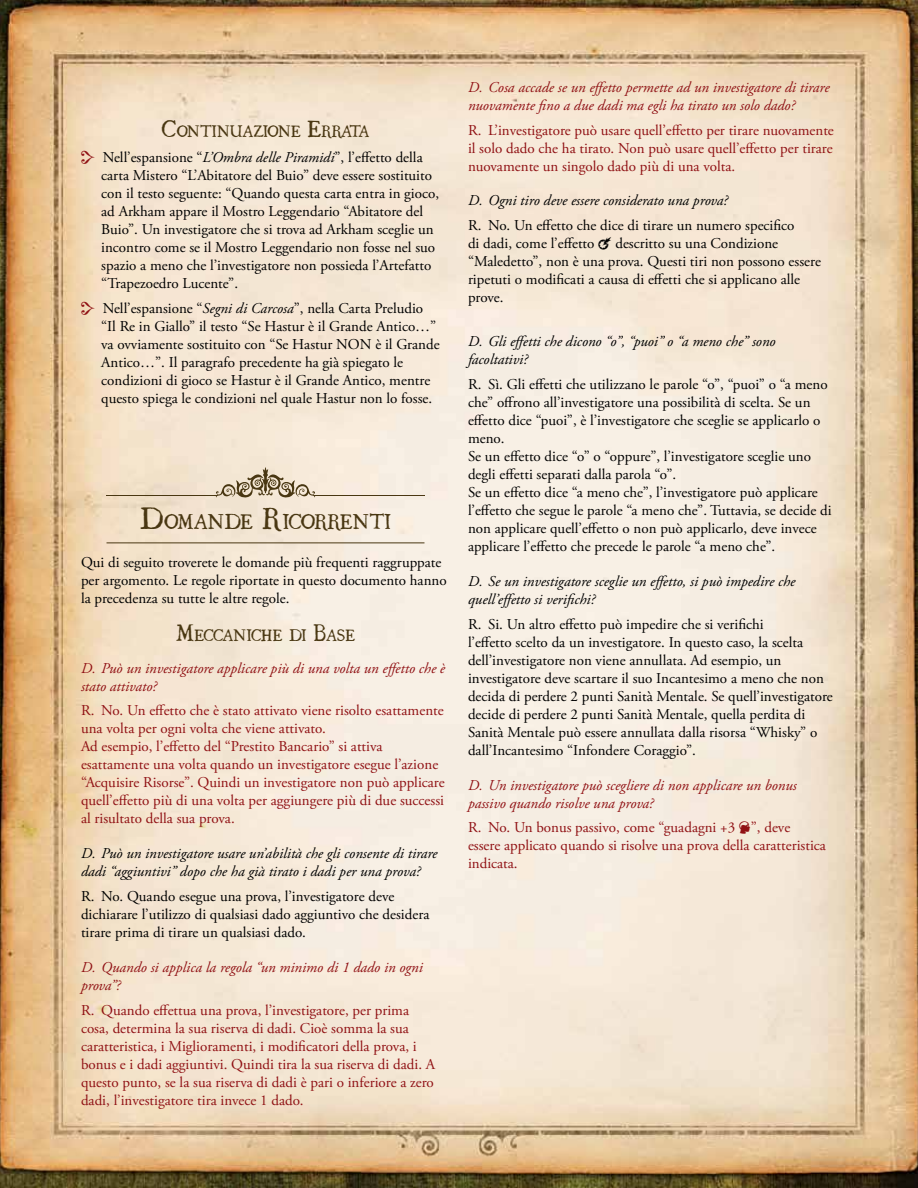
<style>
.page{position:relative;width:918px;height:1188px;background:#fff}
.page>*{position:absolute;margin:0;border:0;box-sizing:border-box;transform-origin:0 0}
.t1{font:18.9px "Ugly Qua";letter-spacing:-.035em;color:#493712}
.t2{font:15px/18px "Adobe Garamond Pro";color:#000}
.t3{font:15px/18px "Adobe Garamond Pro";color:#901114}
.t4{font:italic 15px/18px "Adobe Garamond Pro";color:#901114}
.t5{font:italic 15px/18px "Adobe Garamond Pro";color:#000}
.t6{font:14.7px "Ugly Qua";letter-spacing:-.065em;color:#493712}
.t7{font:14.7px "Ugly Qua";color:#493712}
.t8{font:14.7px "Ugly Qua";letter-spacing:-.025em;color:#493712}
.s1{font-size:21px}
.s2{font-style:italic}
.s3{font-size:27px}
</style>
<div class="page">
<img style="left:0;top:0;width:918px;height:1188px">
<hr style="left:107px;top:543px;width:317px;height:1px;background:#493712">
<svg style="left:215px;top:467px;width:101px;height:31px;background:#ccbea7"></svg>
<hr style="left:107px;top:495px;width:110px;height:1px;background:#493712">
<hr style="left:314px;top:495px;width:110px;height:1px;background:#493712">
<svg style="left:82px;top:151px;width:13px;height:13px"></svg>
<svg style="left:82px;top:302px;width:13px;height:13px"></svg>
<svg style="left:599px;top:237px;width:12px;height:13px"></svg>
<svg style="left:739px;top:822px;width:11px;height:12px"></svg>
<p class="t6" style="left:162px;top:120px;width:209px"><span class="s1">C</span>ONTINUAZIONE <span class="s1">E</span>RRATA</p>
<p class="t2" style="left:101px;top:149px;width:339px">Nell’espansione “<span class="s2">L’Ombra delle Piramidi</span>”, l’effetto della carta Mistero “L’Abitatore del Buio” deve essere sostituito con il testo seguente: “Quando questa carta entra in gioco, ad Arkham appare il Mostro Leggendario “Abitatore del Buio”. Un investigatore che si trova ad Arkham sceglie un incontro come se il Mostro Leggendario non fosse nel suo spazio a meno che l’investigatore non possieda l’Artefatto “Trapezoedro Lucente”.</p>
<p class="t2" style="left:101px;top:299px;width:340px">Nell’espansione “<span class="s2">Segni di Carcosa</span>”, nella Carta Preludio “Il Re in Giallo” il testo “Se Hastur è il Grande Antico…” va ovviamente sostituito con “Se Hastur NON è il Grande Antico…”. Il paragrafo precedente ha già spiegato le condizioni di gioco se Hastur è il Grande Antico, mentre questo spiega le condizioni nel quale Hastur non lo fosse.</p>
<p class="t1" style="left:140px;top:507px;width:253px"><span class="s3">D</span>OMANDE <span class="s3">R</span>ICORRENTI</p>
<p class="t2" style="left:81px;top:554px;width:367px">Qui di seguito troverete le domande più frequenti raggruppate per argomento. Le regole riportate in questo documento hanno la precedenza su tutte le altre regole.</p>
<p class="t8" style="left:176px;top:624px;width:30px"><span class="s1">M</span>ECC</p>
<p class="t7" style="left:223px;top:624px;width:133px">ANICHE DI <span class="s1">B</span>ASE</p>
<p class="t4" style="left:81px;top:659px;width:366px">D. Può un investigatore applicare più di una volta un effetto che è stato attivato?</p>
<p class="t3" style="left:81px;top:702px;width:365px">R. No. Un effetto che è stato attivato viene risolto esattamente una volta per ogni volta che viene attivato.<br>Ad esempio, l’effetto del “Prestito Bancario” si attiva esattamente una volta quando un investigatore esegue l’azione “Acquisire Risorse”. Quindi un investigatore non può applicare quell’effetto più di una volta per aggiungere più di due successi al risultato della sua prova.</p>
<p class="t5" style="left:81px;top:845px;width:358px">D. Può un investigatore usare un’abilità che gli consente di tirare dadi “aggiuntivi” dopo che ha già tirato i dadi per una prova?</p>
<p class="t2" style="left:81px;top:888px;width:350px">R. No. Quando esegue una prova, l’investigatore deve dichiarare l’utilizzo di qualsiasi dado aggiuntivo che desidera tirare prima di tirare un qualsiasi dado.</p>
<p class="t4" style="left:81px;top:959px;width:343px">D. Quando si applica la regola “un minimo di 1 dado in ogni prova”?</p>
<p class="t3" style="left:81px;top:1001px;width:356px">R. Quando effettua una prova, l’investigatore, per prima cosa, determina la sua riserva di dadi. Cioè somma la sua caratteristica, i Miglioramenti, i modificatori della prova, i bonus e i dadi aggiuntivi. Quindi tira la sua riserva di dadi. A questo punto, se la sua riserva di dadi è pari o inferiore a zero dadi, l’investigatore tira invece 1 dado.</p>
<p class="t4" style="left:468px;top:79px;width:363px">D. Cosa accade se un effetto permette ad un investigatore di tirare nuovamente fino a due dadi ma egli ha tirato un solo dado?</p>
<p class="t3" style="left:468px;top:121px;width:367px;text-align:justify">R. L’investigatore può usare quell’effetto per tirare nuovamente il solo dado che ha tirato. Non può usare quell’effetto per tirare nuovamente un singolo dado più di una volta.</p>
<p class="t5" style="left:468px;top:192px;width:262px">D. Ogni tiro deve essere considerato una prova?</p>
<p class="t2" style="left:468px;top:217px;width:328px">R. No. Un effetto che dice di tirare un numero specifico di dadi, come l’effetto</p>
<p class="t2" style="left:468px;top:235px;width:354px;text-indent:147px">descritto su una Condizione “Maledetto”, non è una prova. Questi tiri non possono essere ripetuti o modificati a causa di effetti che si applicano alle prove.</p>
<p class="t5" style="left:468px;top:333px;width:309px">D. Gli effetti che dicono “o”, “puoi” o “a meno che” sono facoltativi?</p>
<p class="t2" style="left:468px;top:376px;width:365px">R. Sì. Gli effetti che utilizzano le parole “o”, “puoi” o “a meno che” offrono all’investigatore una possibilità di scelta. Se un effetto dice “puoi”, è l’investigatore che sceglie se applicarlo o meno.<br>Se un effetto dice “o” o “oppure”, l’investigatore sceglie uno degli effetti separati dalla parola “o”.<br>Se un effetto dice “a meno che”, l’investigatore può applicare l’effetto che segue le parole “a meno che”. Tuttavia, se decide di non applicare quell’effetto o non può applicarlo, deve invece applicare l’effetto che precede le parole “a meno che”.</p>
<p class="t5" style="left:468px;top:573px;width:329px">D. Se un investigatore sceglie un effetto, si può impedire che quell’effetto si verifichi?</p>
<p class="t2" style="left:468px;top:616px;width:366px">R. Si. Un altro effetto può impedire che si verifichi<br>l’effetto scelto da un investigatore. In questo caso, la scelta dell’investigatore non viene annullata. Ad esempio, un investigatore deve scartare il suo Incantesimo a meno che non decida di perdere 2 punti Sanità Mentale. Se quell’investigatore decide di perdere 2 punti Sanità Mentale, quella perdita di Sanità Mentale può essere annullata dalla risorsa “Whisky” o dall’Incantesimo “Infondere Coraggio”.</p>
<p class="t4" style="left:468px;top:776px;width:330px">D. Un investigatore può scegliere di non applicare un bonus passivo quando risolve una prova?</p>
<p class="t3" style="left:468px;top:819px;width:359px">R. No. Un bonus passivo, come “guadagni +3 ”, deve essere applicato quando si risolve una prova della caratteristica indicata.</p>
</div>
